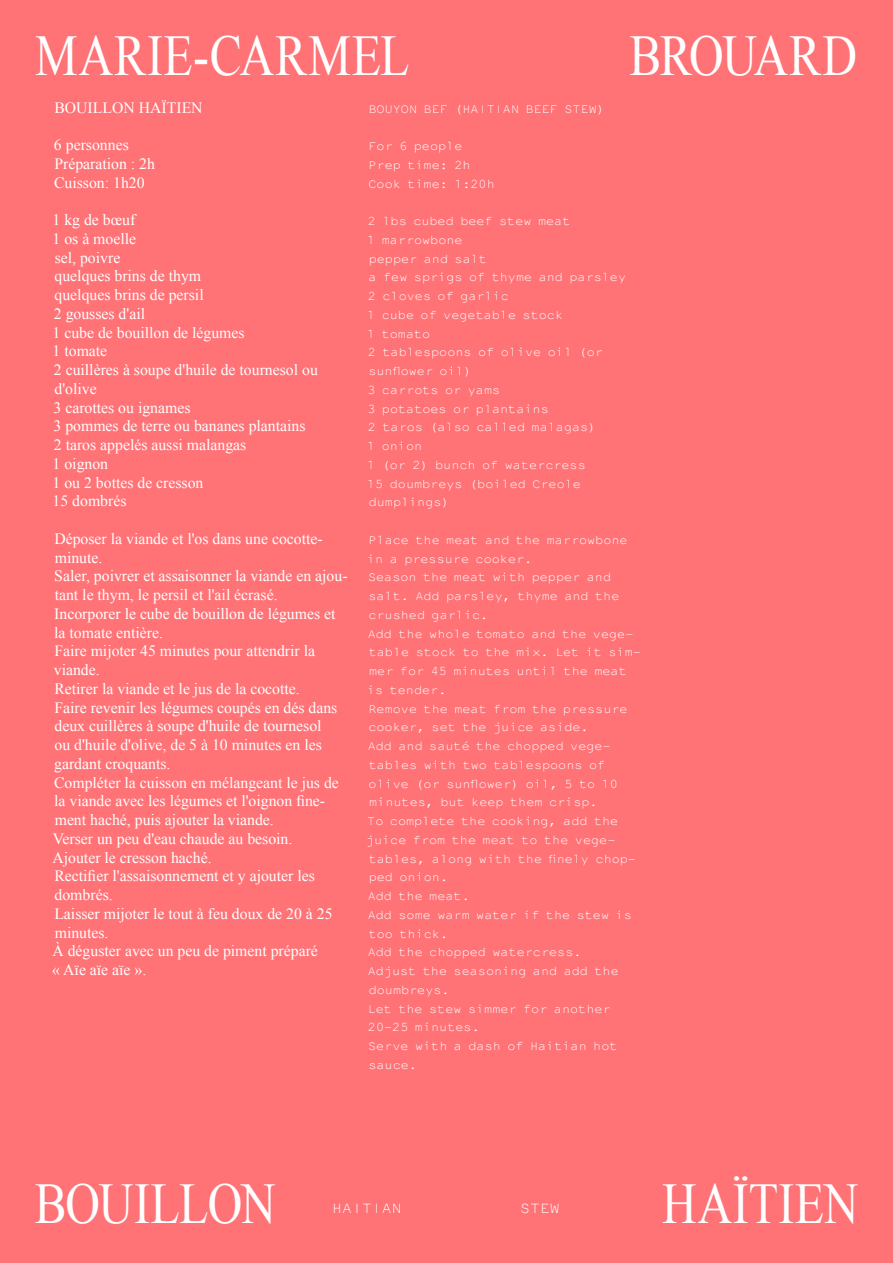
<style>
.page{position:relative;width:893px;height:1263px;background:#ff7276}
.page>*{position:absolute;margin:0;border:0;box-sizing:border-box;transform-origin:0 0}
.t1{font:57.6px "Times New Roman";letter-spacing:.005em;color:#fff;scale:.83 1}
.t2{font:57.6px "Times New Roman";letter-spacing:-.015em;color:#fff;scale:.83 1}
.t3{font:57.6px "Times New Roman";letter-spacing:-.035em;color:#fff;scale:.83 1}
.t4{font:16.5px "Not Courier Sans";color:#fff}
.t5{font:15.75px/18.8px "Times New Roman";color:#fff}
.t6{font:13.5px/18.8px "Not Courier Sans";color:#fff}
</style>
<div class="page">
<h1 class="t1" style="left:35px;top:24px;width:453px">MARIE-CARMEL</h1>
<h1 class="t3" style="left:630px;top:24px;width:276px">BROUARD</h1>
<p class="t5" style="left:54px;top:98px;width:150px">BOUILLON HAÏTIEN</p>
<p class="t5" style="left:54px;top:135px;width:103px">6 personnes<br>Préparation : 2h<br>Cuisson: 1h20</p>
<p class="t5" style="left:53px;top:210px;width:267px">1 kg de bœuf<br>1 os à moelle<br>sel, poivre<br>quelques brins de thym<br>quelques brins de persil<br>2 gousses d'ail<br>1 cube de bouillon de légumes<br>1 tomate<br>2 cuillères à soupe d'huile de tournesol ou d'olive<br>3 carottes ou ignames<br>3 pommes de terre ou bananes plantains<br>2 taros appelés aussi malangas<br>1 oignon<br>1 ou 2 bottes de cresson<br>15 dombrés</p>
<p class="t5" style="left:52px;top:529px;width:297px">Déposer la viande et l'os dans une cocotte&shy;minute.<br>Saler, poivrer et assaisonner la viande en ajou&shy;tant le thym, le persil et l'ail écrasé.<br>Incorporer le cube de bouillon de légumes et la tomate entière.<br>Faire mijoter 45 minutes pour attendrir la viande.<br>Retirer la viande et le jus de la cocotte.<br>Faire revenir les légumes coupés en dés dans deux cuillères à soupe d'huile de tournesol<br>ou d'huile d'olive, de 5 à 10 minutes en les gardant croquants.<br>Compléter la cuisson en mélangeant le jus de la viande avec les légumes et l oignon fine&shy;ment haché, puis ajouter la viande.<br>Verser un peu d'eau chaude au besoin.<br>Ajouter le cresson haché.<br>Rectifier l assaisonnement et y ajouter les dombrés.<br>Laisser mijoter le tout à feu doux de 20 à 25 minutes.<br>À déguster avec un peu de piment préparé<br>« Aïe aïe aïe ».</p>
<p class="t6" style="left:368px;top:99px;width:238px">BOUYON BEF (HAITIAN BEEF STEW)</p>
<p class="t6" style="left:368px;top:136px;width:128px">For 6 people<br>Prep time: 2h<br>Cook time: 1:20h</p>
<p class="t6" style="left:367px;top:211px;width:261px">2 lbs cubed beef stew meat<br>1 marrowbone<br>pepper and salt<br>a few sprigs of thyme and parsley<br>2 cloves of garlic<br>1 cube of vegetable stock<br>1 tomato<br>2 tablespoons of olive oil (or sunflower oil)<br>3 carrots or yams<br>3 potatoes or plantains<br>2 taros (also called malagas)<br>1 onion<br>1 (or 2) bunch of watercress<br>15 doumbreys (boiled Creole dumplings)</p>
<p class="t6" style="left:366px;top:530px;width:276px">Place the meat and the marrowbone in a pressure cooker.<br>Season the meat with pepper and salt. Add parsley, thyme and the crushed garlic.<br>Add the whole tomato and the vege&shy;table stock to the mix. Let it sim&shy;mer for 45 minutes until the meat is tender.<br>Remove the meat from the pressure cooker, set the juice aside.<br>Add and sauté the chopped vege&shy;tables with two tablespoons of olive (or sunflower) oil, 5 to 10 minutes, but keep them crisp.<br>To complete the cooking, add the juice from the meat to the vege&shy;tables, along with the finely chop&shy;ped onion.<br>Add the meat.<br>Add some warm water if the stew is too thick.<br>Add the chopped watercress.<br>Adjust the seasoning and add the doumbreys.<br>Let the stew simmer for another<br>20-25 minutes.<br>Serve with a dash of Haitian hot sauce.</p>
<h1 class="t2" style="left:35px;top:1171px;width:292px">BOUILLON</h1>
<h1 class="t1" style="left:662px;top:1171px;width:238px">HAÏTIEN</h1>
<p class="t4" style="left:332px;top:1197px;width:71px">HAITIAN</p>
<p class="t4" style="left:520px;top:1197px;width:41px">STEW</p>
</div>
